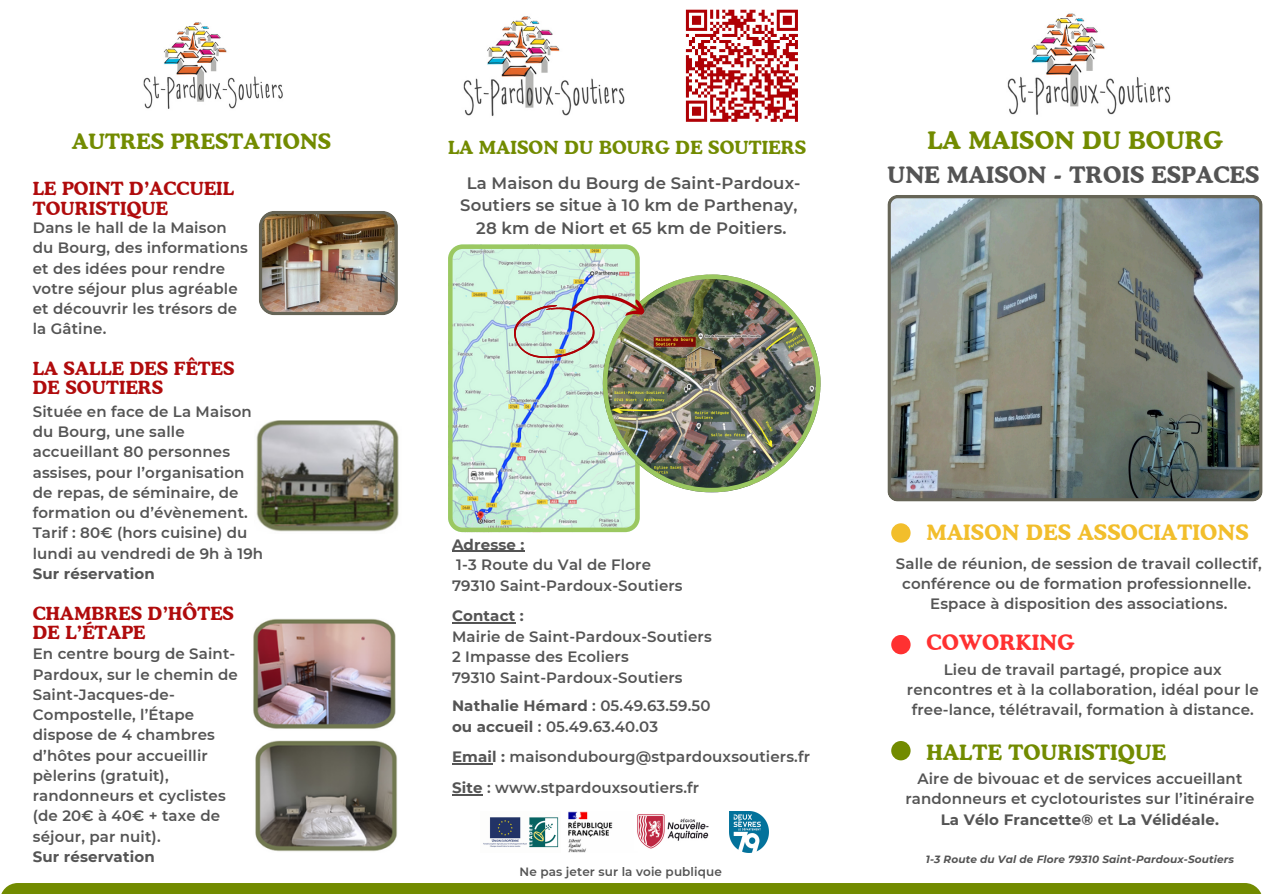
<style>
.page{position:relative;width:1263px;height:894px;background:#fff}
.page>*{position:absolute;margin:0;border:0;box-sizing:border-box;transform-origin:0 0}
.t1{font:700 24px "Cooper BT";letter-spacing:.01em;color:#728b00}
.t2{font:700 22.5px "Cooper BT";letter-spacing:.01em;color:#545454}
.t3{font:700 21px "Cooper BT";letter-spacing:.01em;color:#728b00}
.t4{font:700 21px "Cooper BT";letter-spacing:.01em;color:#f2be2c}
.t5{font:700 21px "Cooper BT";letter-spacing:.01em;color:#ff3131}
.t6{font:700 18px/19.2px "Cooper BT";letter-spacing:.01em;color:#b00b0c}
.t7{font:700 18px "Cooper BT";letter-spacing:.01em;color:#728b00}
.t8{font:600 16.5px/22.5px "Montserrat";letter-spacing:.01em;color:#545454;text-align:center}
.t9{font:600 15px/20.2px "Montserrat";letter-spacing:.01em;color:#545454}
.t10{font:600 12px "Montserrat";letter-spacing:.01em;color:#545454}
.t11{font:italic 700 10.5px "Montserrat";letter-spacing:.01em;color:#545454}
.s1{font-weight:700}
</style>
<div class="page">
<img style="left:463px;top:16px;width:162px;height:100px">
<img style="left:1007px;top:13px;width:164px;height:102px">
<img style="left:143px;top:22px;width:140px;height:87px">
<img style="left:253px;top:618px;width:142px;height:111px">
<img style="left:255px;top:740px;width:142px;height:111px">
<img style="left:259px;top:211px;width:139px;height:104px">
<img style="left:256px;top:420px;width:143px;height:112px">
<img style="left:887px;top:195px;width:375px;height:306px">
<div style="left:891px;top:523px;width:20px;height:19px;background:#f2be2c;border-radius:50%"></div>
<div style="left:891px;top:634px;width:20px;height:20px;background:#ff3131;border-radius:50%"></div>
<div style="left:891px;top:740px;width:20px;height:20px;background:#728b00;border-radius:50%"></div>
<div style="left:0;top:882px;width:1262px;height:11px;background:#728b00"></div>
<hr style="left:452px;top:550px;width:73px;height:1px;background:#545454">
<hr style="left:452px;top:622px;width:63px;height:1px;background:#545454">
<hr style="left:452px;top:763px;width:40px;height:1px;background:#545454">
<hr style="left:452px;top:794px;width:31px;height:1px;background:#545454">
<svg style="left:448px;top:244px;width:191px;height:288px"></svg>
<img style="left:603px;top:274px;width:217px;height:217px">
<img style="left:514px;top:291px;width:132px;height:67px">
<img style="left:483px;top:817px;width:76px;height:31px">
<img style="left:568px;top:811px;width:45px;height:41px">
<img style="left:637px;top:814px;width:72px;height:35px">
<img style="left:729px;top:811px;width:39px;height:41px">
<svg style="left:685px;top:9px;width:113px;height:113px"></svg>
<p class="t3" style="left:72px;top:128px;width:260px">AUTRES PRESTATIONS</p>
<p class="t1" style="left:927px;top:126px;width:297px">LA MAISON DU BOURG</p>
<h4 class="t6" style="left:33px;top:179px;width:203px">LE POINT D’ACCUEIL<br>TOURISTIQUE</h4>
<p class="t7" style="left:448px;top:136px;width:360px">LA MAISON DU BOURG DE SOUTIERS</p>
<h5 class="t2" style="left:887px;top:161px;width:373px">UNE MAISON - TROIS ESPACES</h5>
<h5 class="t8" style="left:460px;top:172px;width:342px">La Maison du Bourg de Saint-Pardoux-<br>Soutiers se situe à 10 km de Parthenay,<br>28 km de Niort et 65 km de Poitiers.</h5>
<p class="t9" style="left:33px;top:217px;width:217px">Dans le hall de la Maison du Bourg, des informations et des idées pour rendre votre séjour plus agréable et découvrir les trésors de la Gâtine.</p>
<p class="t6" style="left:33px;top:358px;width:203px">LA SALLE DES FÊTES<br>DE SOUTIERS</p>
<p class="t9" style="left:33px;top:401px;width:232px">Située en face de La Maison du Bourg, une salle accueillant 80 personnes assises, pour l’organisation de repas, de séminaire, de formation ou d’évènement.<br>Tarif : 80€ (hors cuisine) du lundi au vendredi de 9h à 19h<br><span class="s1">Sur réservation</span></p>
<p class="t6" style="left:33px;top:603px;width:203px">CHAMBRES D’HÔTES<br>DE L’ÉTAPE</p>
<h5 class="t9" style="left:33px;top:643px;width:207px">En centre bourg de Saint-<br>Pardoux, sur le chemin de<br>Saint-Jacques-de-<br>Compostelle, l’Étape dispose de 4 chambres d’hôtes pour accueillir pèlerins (gratuit), randonneurs et cyclistes (de 20€ à 40€ + taxe de séjour, par nuit).<br><span class="s1">Sur réservation</span></h5>
<h3 class="t9" style="left:452px;top:534px;width:232px"><span class="s1">Adresse :<br></span>1-3 Route du Val de Flore<br>79310 Saint-Pardoux-Soutiers</h3>
<h5 class="t9" style="left:452px;top:605px;width:261px"><span class="s1">Contact :<br></span>Mairie de Saint-Pardoux-Soutiers<br>2 Impasse des Ecoliers<br>79310 Saint-Pardoux-Soutiers</h5>
<p class="t9" style="left:452px;top:695px;width:260px"><span class="s1">Nathalie Hémard</span> : 05.49.63.59.50 <span class="s1">ou accueil</span> : 05.49.63.40.03</p>
<h3 class="t9" style="left:452px;top:746px;width:359px"><span class="s1">Email :</span> maisondubourg@stpardouxsoutiers.fr</h3>
<h5 class="t9" style="left:452px;top:777px;width:249px"><span class="s1">Site</span> : www.stpardouxsoutiers.fr</h5>
<h6 class="t10" style="left:519px;top:864px;width:204px">Ne pas jeter sur la voie publique</h6>
<h5 class="t4" style="left:926px;top:519px;width:324px">MAISON DES ASSOCIATIONS</h5>
<p class="t9" style="left:896px;top:553px;width:367px;text-align:center">Salle de réunion, de session de travail collectif, conférence ou de formation professionnelle.<br>Espace à disposition des associations.</p>
<h5 class="t5" style="left:926px;top:628px;width:150px">COWORKING</h5>
<p class="t9" style="left:907px;top:659px;width:353px;text-align:center">Lieu de travail partagé, propice aux rencontres et à la collaboration, idéal pour le free-lance, télétravail, formation à distance.</p>
<h5 class="t3" style="left:926px;top:738px;width:241px">HALTE TOURISTIQUE</h5>
<p class="t9" style="left:905px;top:768px;width:351px;text-align:center">Aire de bivouac et de services accueillant randonneurs et cyclotouristes sur l’itinéraire<br><span class="s1">La Vélo Francette®</span> et <span class="s1">La Vélidéale.</span></p>
<p class="t11" style="left:926px;top:852px;width:310px">1-3 Route du Val de Flore 79310 Saint-Pardoux-Soutiers</p>
</div>
